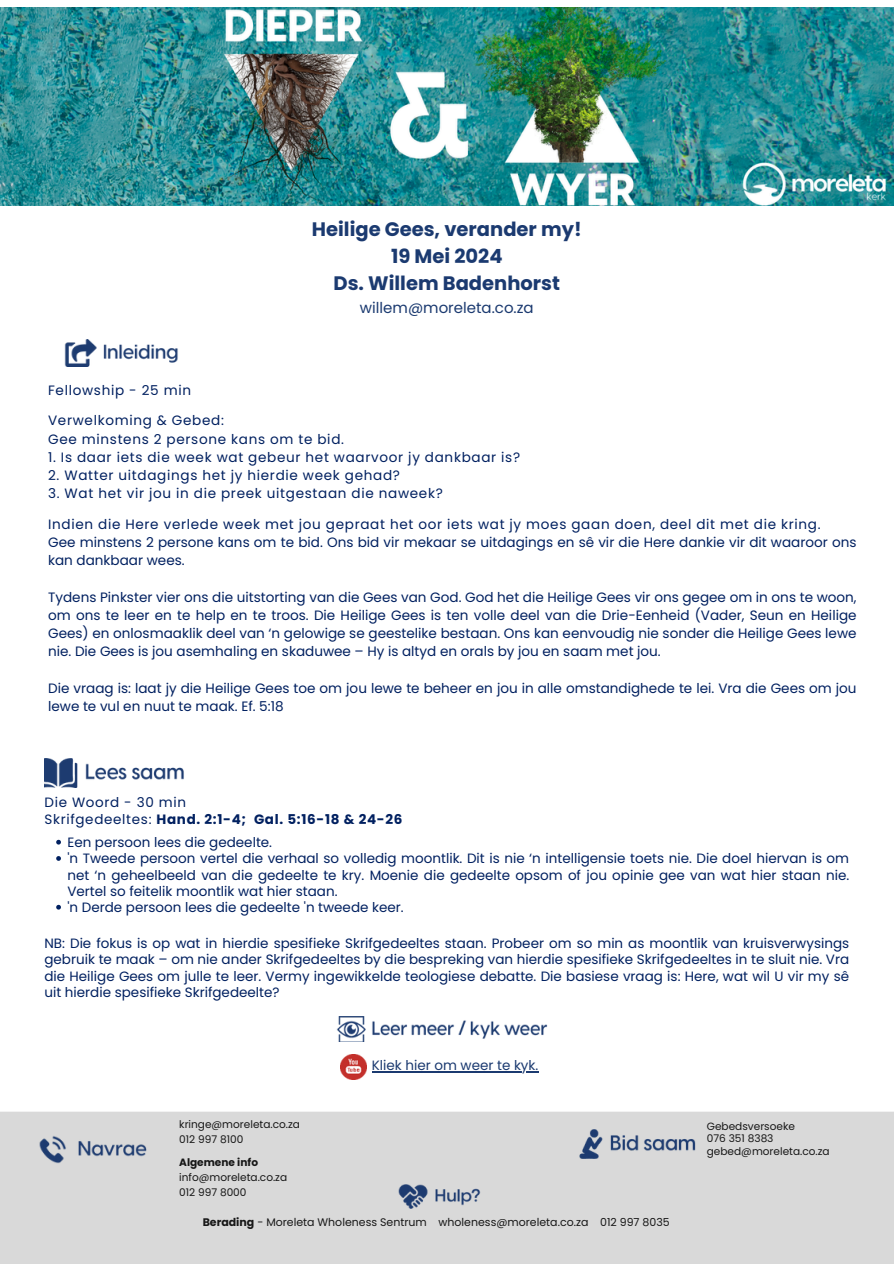
<style>
.page{position:relative;width:894px;height:1264px;background:#fff}
.page>*{position:absolute;margin:0;border:0;box-sizing:border-box;transform-origin:0 0}
.t1{font:700 19.5px/27px "Poppins";color:#1b3a70;text-align:center}
.t2{font:15px "Poppins";color:#1b3a70}
.t3{font:13.5px/18.1px "Poppins";color:#002060;text-align:justify}
.t4{font:13.5px/18.1px "Poppins";letter-spacing:.05em;color:#002060}
.t5{font:13.5px "Poppins";color:#1b3a70}
.t6{font:10.95px "Poppins";color:#171717}
.t7{font:10.5px "Poppins";color:#171717}
.t8{font:700 10.5px "Poppins";color:#171717}
.s1{font-weight:700}
</style>
<div class="page">
<img style="left:0;top:8px;width:893px;height:198px">
<img style="left:64px;top:339px;width:114px;height:27px">
<img style="left:44px;top:758px;width:140px;height:29px">
<svg style="left:56px;top:839px;width:5px;height:5px"></svg>
<svg style="left:56px;top:856px;width:5px;height:4px"></svg>
<svg style="left:56px;top:904px;width:5px;height:5px"></svg>
<img style="left:336px;top:1016px;width:212px;height:25px">
<img style="left:340px;top:1054px;width:26px;height:25px">
<hr style="left:371px;top:1071px;width:167px;height:1px;background:#1b3a70">
<div style="left:0;top:1111px;width:893px;height:152px;background:#d9d9d9"></div>
<img style="left:578px;top:1129px;width:121px;height:29px">
<img style="left:39px;top:1135px;width:113px;height:28px">
<img style="left:398px;top:1183px;width:86px;height:25px">
<p class="t1" style="left:312px;top:215px;width:271px">Heilige Gees, verander my!<br>19 Mei 2024<br>Ds. Willem Badenhorst</p>
<h3 class="t2" style="left:360px;top:297px;width:175px">willem@moreleta.co.za</h3>
<h2 class="t4" style="left:48px;top:381px;width:144px">Fellowship - 25 min</h2>
<p class="t4" style="left:48px;top:411px;width:297px">Verwelkoming &amp; Gebed:<br>Gee minstens 2 persone kans om te bid.</p>
<p class="t4" style="left:48px;top:448px;width:473px">1. Is daar iets die week wat gebeur het waarvoor jy dankbaar is?</p>
<p class="t4" style="left:48px;top:466px;width:353px">2. Watter uitdagings het jy hierdie week gehad?</p>
<p class="t4" style="left:48px;top:484px;width:396px">3. Wat het vir jou in die preek uitgestaan die naweek?</p>
<h2 class="t3" style="left:48px;top:515px;width:809px;text-align:left">Indien die Here verlede week met jou gepraat het oor iets wat jy moes gaan doen, deel dit met die kring.<br>Gee minstens 2 persone kans om te bid. Ons bid vir mekaar se uitdagings en sê vir die Here dankie vir dit waaroor ons kan dankbaar wees.</h2>
<h2 class="t3" style="left:48px;top:587px;width:809px">Tydens Pinkster vier ons die uitstorting van die Gees van God. God het die Heilige Gees vir ons gegee om in ons te woon, om ons te leer en te help en te troos. Die Heilige Gees is ten volle deel van die Drie-Eenheid (Vader, Seun en Heilige Gees) en onlosmaaklik deel van ‘n gelowige se geestelike bestaan. Ons kan eenvoudig nie sonder die Heilige Gees lewe nie. Die Gees is jou asemhaling en skaduwee – Hy is altyd en orals by jou en saam met jou.</h2>
<h2 class="t3" style="left:48px;top:678px;width:809px">Die vraag is: laat jy die Heilige Gees toe om jou lewe te beheer en jou in alle omstandighede te lei. Vra die Gees om jou lewe te vul en nuut te maak. Ef. 5:18</h2>
<h2 class="t4" style="left:44px;top:794px;width:359px;line-height:16.2px">Die Woord - 30 min<br>Skrifgedeeltes: <span class="s1">Hand. 2:1-4; Gal. 5:16-18 &amp; 24-26</span></h2>
<p class="t3" style="left:67px;top:833px;width:206px">Een persoon lees die gedeelte.</p>
<h2 class="t3" style="left:67px;top:850px;width:783px;line-height:16.2px">'n Tweede persoon vertel die verhaal so volledig moontlik. Dit is nie ‘n intelligensie toets nie. Die doel hiervan is om net ‘n geheelbeeld van die gedeelte te kry. Moenie die gedeelte opsom of jou opinie gee van wat hier staan nie.<br>Vertel so feitelik moontlik wat hier staan.</h2>
<p class="t3" style="left:67px;top:898px;width:338px">'n Derde persoon lees die gedeelte 'n tweede keer.</p>
<p class="t3" style="left:44px;top:935px;width:806px;line-height:16.2px">NB: Die fokus is op wat in hierdie spesifieke Skrifgedeeltes staan. Probeer om so min as moontlik van kruisverwysings gebruik te maak – om nie ander Skrifgedeeltes by die bespreking van hierdie spesifieke Skrifgedeeltes in te sluit nie. Vra die Heilige Gees om julle te leer. Vermy ingewikkelde teologiese debatte. Die basiese vraag is: Here, wat wil U vir my sê uit hierdie spesifieke Skrifgedeelte?</p>
<p class="t7" style="left:179px;top:1116px;width:122px">kringe@moreleta.co.za</p>
<p class="t7" style="left:179px;top:1131px;width:66px">012 997 8100</p>
<p class="t8" style="left:179px;top:1154px;width:80px">Algemene info</p>
<p class="t7" style="left:179px;top:1169px;width:109px">info@moreleta.co.za</p>
<p class="t7" style="left:179px;top:1184px;width:69px">012 997 8000</p>
<p class="t5" style="left:371px;top:1055px;width:168px">Kliek hier om weer te kyk.</p>
<p class="t6" style="left:203px;top:1214px;width:468px"><span class="s1">Berading</span> - Moreleta Wholeness Sentrum wholeness@moreleta.co.za 012 997 8035</p>
<p class="t7" style="left:706px;top:1119px;width:90px">Gebedsversoeke</p>
<p class="t7" style="left:706px;top:1131px;width:68px">076 351 8383</p>
<p class="t7" style="left:706px;top:1143px;width:124px">gebed@moreleta.co.za</p>
</div>
